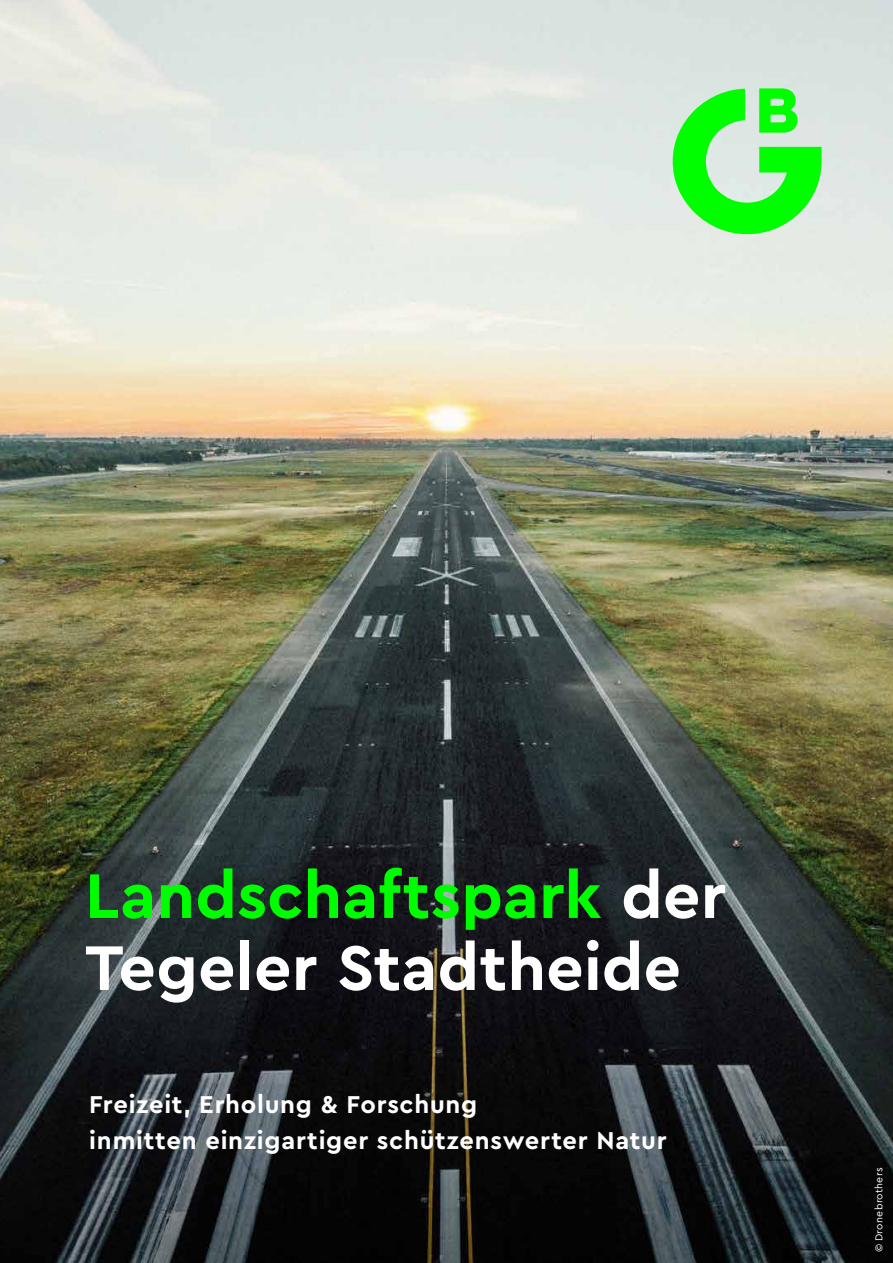
<style>
.page{position:relative;width:893px;height:1263px;background:#fff}
.page>*{position:absolute;margin:0;border:0;box-sizing:border-box;transform-origin:0 0}
.t1{font:700 66px/72px "Cera PRO";letter-spacing:.005em;color:#fff}
.t2{font:700 25.5px/36px "Cera PRO";letter-spacing:.03em;color:#fff}
.t3{font:10.5px "Cera PRO";letter-spacing:.025em;color:#fff}
.s1{color:#00fd00}
</style>
<div class="page">
<img style="left:0;top:0;width:893px;height:1263px">
<svg style="left:673px;top:88px;width:148px;height:146px;background:#6bf26d"></svg>
<h1 class="t1" style="left:85px;top:857px;width:643px"><span class="s1">Landschaftspark</span> der<br>Tegeler Stadtheide</h1>
<p class="t2" style="left:89px;top:1086px;width:579px">Freizeit, Erholung &amp; Forschung<br>inmitten einzigartiger schützenswerter Natur</p>
<p class="t3" style="left:872px;top:1252px;width:86px;rotate:-90deg">© Dronebrothers</p>
</div>
